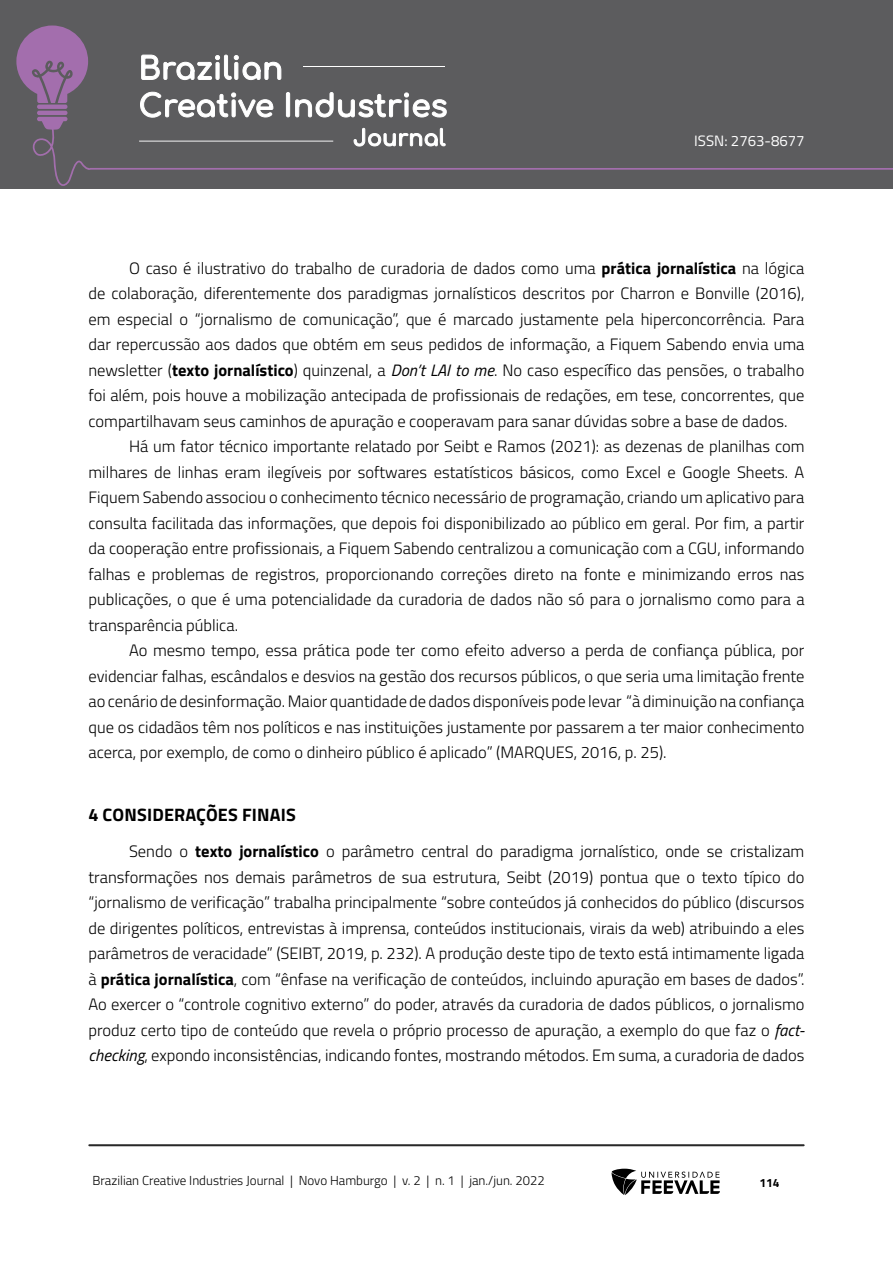
<style>
.page{position:relative;width:893px;height:1263px;background:#fff}
.page>*{position:absolute;margin:0;border:0;box-sizing:border-box;transform-origin:0 0}
.TITULO_1{font:700 18px "Titillium Web";letter-spacing:.01em;color:#000}
.Corpo_de_texto{font:300 16.5px/25.5px "Titillium Web";color:#000;text-align:justify}
.t1{font:15px "Titillium Web";color:#fff}
.t2{font:300 13.05px "Titillium Web";color:#000}
.t3{font:700 12px "Titillium Web";color:#000}
.s1{font-weight:700}
.s2{font-weight:400;font-style:italic}
</style>
<div class="page">
<div style="left:0;top:0;width:893px;height:188px;background:#5c5c5e"></div>
<hr style="left:37px;top:111px;width:30px;height:4px;background:#a36ead;border-radius:2px">
<svg style="left:37px;top:117px;width:30px;height:11px"></svg>
<hr style="left:37px;top:105px;width:30px;height:4px;background:#a36ead;border-radius:2px">
<svg style="left:16px;top:26px;width:72px;height:77px"></svg>
<svg style="left:32px;top:128px;width:861px;height:58px"></svg>
<hr style="left:89px;top:1144px;width:715px;height:2px;background:#282828">
<svg style="left:611px;top:1169px;width:109px;height:26px"></svg>
<svg style="left:141px;top:54px;width:141px;height:26px"></svg>
<svg style="left:140px;top:91px;width:134px;height:27px"></svg>
<svg style="left:285px;top:92px;width:162px;height:26px"></svg>
<svg style="left:353px;top:127px;width:93px;height:20px"></svg>
<hr style="left:303px;top:66px;width:142px;height:1px;background:#fff">
<hr style="left:139px;top:141px;width:194px;height:1px;background:#fff">
<p class="t1" style="left:694px;top:130px;width:112px">ISSN: 2763-8677</p>
<p class="Corpo_de_texto" style="left:88px;top:254px;width:717px;text-indent:41px">O caso é ilustrativo do trabalho de curadoria de dados como uma <span class="s1">prática jornalística</span> na lógica de colaboração, diferentemente dos paradigmas jornalísticos descritos por Charron e Bonville (2016), em especial o “jornalismo de comunicação”, que é marcado justamente pela hiperconcorrência. Para dar repercussão aos dados que obtém em seus pedidos de informação, a Fiquem Sabendo envia uma newsletter (<span class="s1">texto jornalístico</span>) quinzenal, a <span class="s2">Don’t LAI to me</span>. No caso específico das pensões, o trabalho foi além, pois houve a mobilização antecipada de profissionais de redações, em tese, concorrentes, que compartilhavam seus caminhos de apuração e cooperavam para sanar dúvidas sobre a base de dados.</p>
<p class="Corpo_de_texto" style="left:88px;top:433px;width:718px;text-indent:40px">Há um fator técnico importante relatado por Seibt e Ramos (2021): as dezenas de planilhas com milhares de linhas eram ilegíveis por softwares estatísticos básicos, como Excel e Google Sheets. A Fiquem Sabendo associou o conhecimento técnico necessário de programação, criando um aplicativo para consulta facilitada das informações, que depois foi disponibilizado ao público em geral. Por fim, a partir da cooperação entre profissionais, a Fiquem Sabendo centralizou a comunicação com a CGU, informando falhas e problemas de registros, proporcionando correções direto na fonte e minimizando erros nas publicações, o que é uma potencialidade da curadoria de dados não só para o jornalismo como para a transparência pública.</p>
<p class="Corpo_de_texto" style="left:88px;top:637px;width:717px;text-indent:40px">Ao mesmo tempo, essa prática pode ter como efeito adverso a perda de confiança pública, por evidenciar falhas, escândalos e desvios na gestão dos recursos públicos, o que seria uma limitação frente ao cenário de desinformação. Maior quantidade de dados disponíveis pode levar “à diminuição na confiança que os cidadãos têm nos políticos e nas instituições justamente por passarem a ter maior conhecimento acerca, por exemplo, de como o dinheiro público é aplicado” (MARQUES, 2016, p. 25).</p>
<p class="TITULO_1" style="left:88px;top:801px;width:209px">4 CONSIDERAÇÕES FINAIS</p>
<p class="Corpo_de_texto" style="left:88px;top:838px;width:718px;text-indent:40px">Sendo o <span class="s1">texto jornalístico</span> o parâmetro central do paradigma jornalístico, onde se cristalizam transformações nos demais parâmetros de sua estrutura, Seibt (2019) pontua que o texto típico do “jornalismo de verificação” trabalha principalmente “sobre conteúdos já conhecidos do público (discursos de dirigentes políticos, entrevistas à imprensa, conteúdos institucionais, virais da web) atribuindo a eles parâmetros de veracidade” (SEIBT, 2019, p. 232). A produção deste tipo de texto está intimamente ligada à <span class="s1">prática jornalística</span>, com “ênfase na verificação de conteúdos, incluindo apuração em bases de dados”.<br>Ao exercer o “controle cognitivo externo” do poder, através da curadoria de dados públicos, o jornalismo produz certo tipo de conteúdo que revela o próprio processo de apuração, a exemplo do que faz o <span class="s2">fact&shy;checking</span>, expondo inconsistências, indicando fontes, mostrando métodos. Em suma, a curadoria de dados</p>
<p class="t2" style="left:92px;top:1171px;width:454px">Brazilian Creative Industries Journal | Novo Hamburgo | v. 2 | n. 1 | jan./jun. 2022</p>
<p class="t3" style="left:759px;top:1174px;width:22px">114</p>
</div>
